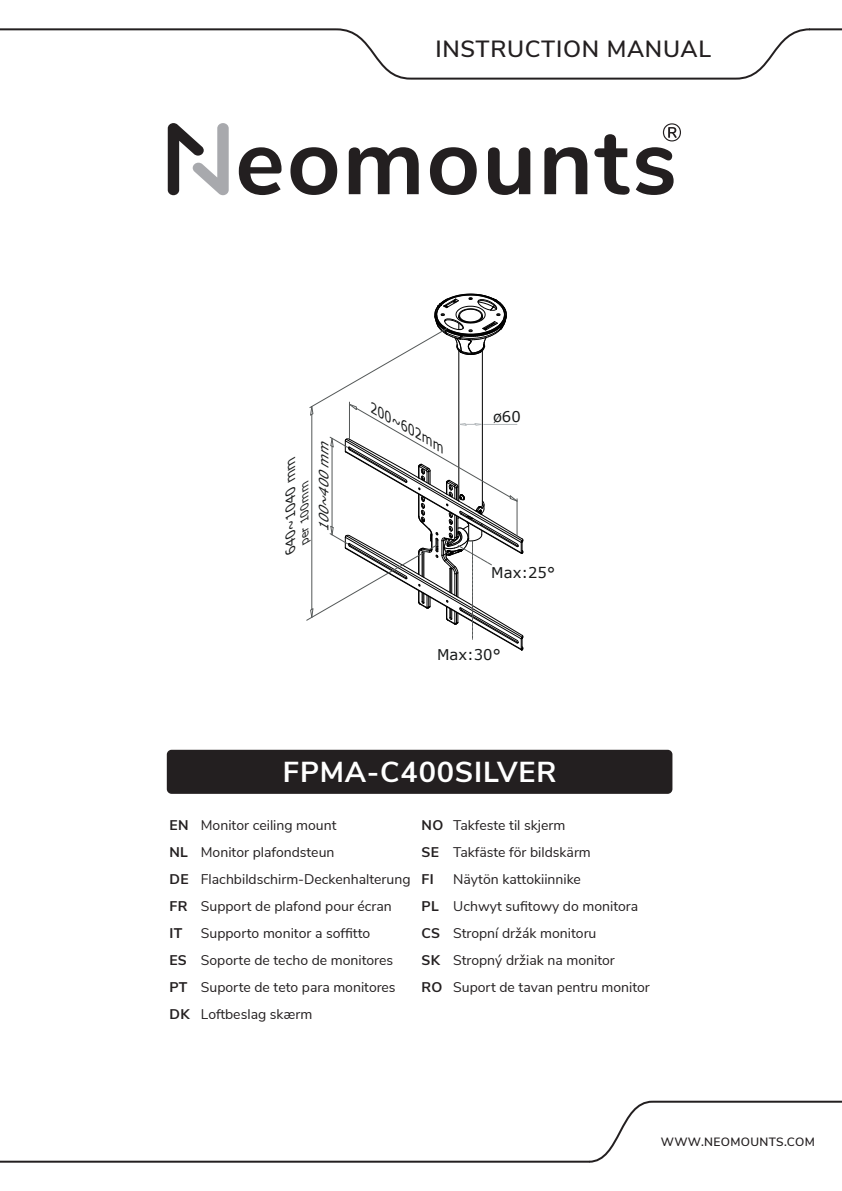
<style>
.page{position:relative;width:842px;height:1191px;background:#fff}
.page>*{position:absolute;margin:0;border:0;box-sizing:border-box;transform-origin:0 0}
.t1{font:700 28.8px "Nunito Sans";letter-spacing:.03em;color:#fff}
.t2{font:600 23.4px "Nunito Sans";letter-spacing:.03em;color:#231f20}
.t3{font:14.8px "Verdana";color:#181a1a}
.t4{font:14px/27px "Nunito Sans";color:#231f20}
.t5{font:700 14px/27px "Nunito Sans";letter-spacing:.03em;color:#231f20}
.t6{font:italic 12.8px "Verdana";color:#181a1a}
.t7{font:600 12px "Nunito Sans";letter-spacing:.03em;color:#231f20}
.t8{font:italic 10.8px "Verdana";color:#181a1a}
</style>
<div class="page">
<svg style="left:0;top:1100px;width:842px;height:63px"></svg>
<svg style="left:0;top:28px;width:842px;height:52px"></svg>
<svg style="left:636px;top:147px;width:38px;height:48px"></svg>
<svg style="left:663px;top:123px;width:18px;height:18px"></svg>
<svg style="left:168px;top:123px;width:61px;height:72px"></svg>
<svg style="left:349px;top:147px;width:70px;height:47px"></svg>
<svg style="left:290px;top:147px;width:47px;height:48px"></svg>
<svg style="left:430px;top:147px;width:47px;height:48px"></svg>
<svg style="left:594px;top:134px;width:36px;height:61px"></svg>
<svg style="left:544px;top:147px;width:43px;height:47px"></svg>
<svg style="left:488px;top:147px;width:42px;height:48px"></svg>
<svg style="left:239px;top:147px;width:43px;height:48px"></svg>
<div style="left:168px;top:750px;width:504px;height:43px;background:#231f20;border-radius:4px"></div>
<div style="left:167px;top:750px;width:505px;height:44px;border:1px solid #231f20;border-radius:4px"></div>
<svg style="left:306px;top:293px;width:218px;height:358px"></svg>
<h2 class="t2" style="left:435px;top:32px;width:277px">INSTRUCTION MANUAL</h2>
<p class="t6" style="left:282px;top:552px;width:109px;rotate:-90deg">640~1040mm</p>
<p class="t8" style="left:297px;top:543px;width:73px;rotate:-90deg">per100mm</p>
<p class="t6" style="left:315px;top:532px;width:100px;rotate:-90deg">100~400mm</p>
<p class="t6" style="left:377px;top:400px;width:86px;rotate:30deg">200~602mm</p>
<p class="t3" style="left:493px;top:406px;width:29px">ø60</p>
<p class="t3" style="left:491px;top:563px;width:65px">Max:25°</p>
<p class="t3" style="left:437px;top:644px;width:65px">Max:30°</p>
<h1 class="t1" style="left:283px;top:750px;width:275px">FPMA-C400SILVER</h1>
<p class="t5" style="left:169px;top:810px;width:22px">EN<br>NL<br>DE<br>FR<br>IT<br>ES<br>PT<br>DK</p>
<p class="t5" style="left:421px;top:810px;width:23px">NO<br>SE<br>FI<br>PL<br>CS<br>SK<br>RO</p>
<p class="t4" style="left:201px;top:810px;width:211px">Monitor ceiling mount<br>Monitor plafondsteun<br>Flachbildschirm-Deckenhalterung<br>Support de plafond pour écran<br>Supporto monitor a soffitto<br>Soporte de techo de monitores<br>Suporte de teto para monitores<br>Loftbeslag skærm</p>
<p class="t4" style="left:453px;top:810px;width:198px">Takfeste til skjerm<br>Takfäste för bildskärm<br>Näytön kattokiinnike<br>Uchwyt sufitowy do monitora<br>Stropní držák monitoru<br>Stropný držiak na monitor<br>Suport de tavan pentru monitor</p>
<p class="t7" style="left:661px;top:1133px;width:156px">WWW.NEOMOUNTS.COM</p>
</div>
